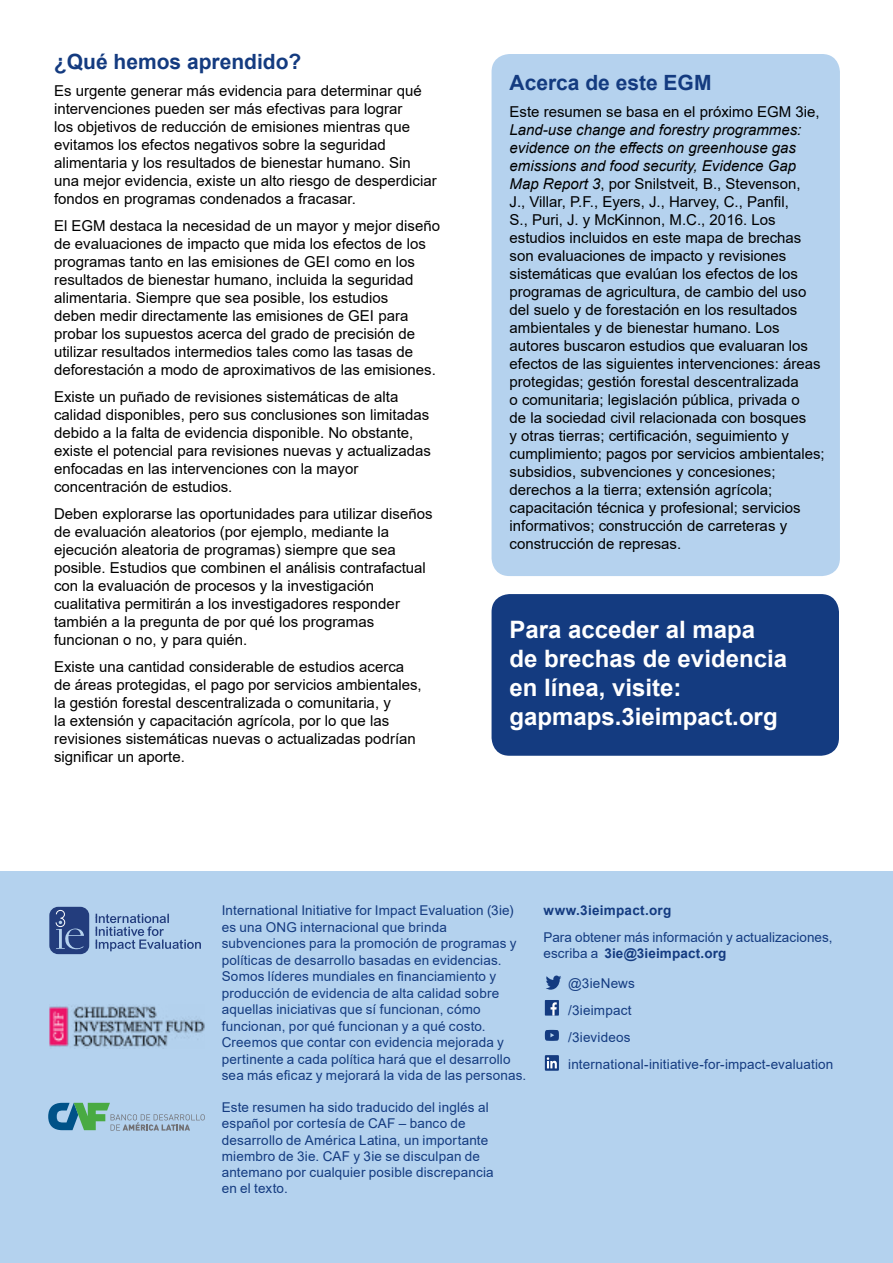
<style>
.page{position:relative;width:893px;height:1263px;background:#fff}
.page>*{position:absolute;margin:0;border:0;box-sizing:border-box;transform-origin:0 0}
.t1{font:700 24px/28.8px "Arial";color:#fff}
.t2{font:700 21px "Arial";color:#143b80}
.t3{font:15px/18px "Arial";color:#000}
.t4{font:13.5px/16.5px "Arial";letter-spacing:.01em;color:#143b80}
.t5{font:700 13.5px "Arial";letter-spacing:.02em;color:#143b80}
.s1{font-style:italic}
.s2{font-weight:700}
</style>
<div class="page">
<div style="left:0;top:872px;width:893px;height:391px;background:#b4d2ee"></div>
<div style="left:49px;top:907px;width:40px;height:47px;background:#233d7d;border-radius:9px"></div>
<svg style="left:56px;top:910px;width:28px;height:39px"></svg>
<svg style="left:96px;top:914px;width:105px;height:37px"></svg>
<svg style="left:48px;top:1103px;width:157px;height:27px"></svg>
<svg style="left:545px;top:1030px;width:14px;height:11px"></svg>
<div style="left:545px;top:1000px;width:14px;height:15px;background:#143b80"></div>
<svg style="left:551px;top:1002px;width:6px;height:13px"></svg>
<svg style="left:546px;top:975px;width:15px;height:15px"></svg>
<svg style="left:545px;top:1055px;width:14px;height:16px"></svg>
<svg style="left:547px;top:1057px;width:10px;height:11px"></svg>
<div style="left:492px;top:594px;width:347px;height:162px;background:#143b80;border-radius:18px"></div>
<div style="left:492px;top:54px;width:348px;height:522px;background:#b5d2ee;border-radius:18px"></div>
<img style="left:49px;top:1006px;width:156px;height:42px">
<h2 class="t2" style="left:54px;top:47px;width:249px">¿Qué hemos aprendido?</h2>
<p class="t3" style="left:54px;top:82px;width:384px">Es urgente generar más evidencia para determinar qué intervenciones pueden ser más efectivas para lograr<br>los objetivos de reducción de emisiones mientras que evitamos los efectos negativos sobre la seguridad alimentaria y los resultados de bienestar humano. Sin una mejor evidencia, existe un alto riesgo de desperdiciar fondos en programas condenados a fracasar.</p>
<p class="t3" style="left:54px;top:217px;width:387px">El EGM destaca la necesidad de un mayor y mejor diseño de evaluaciones de impacto que mida los efectos de los programas tanto en las emisiones de GEI como en los resultados de bienestar humano, incluida la seguridad alimentaria. Siempre que sea posible, los estudios<br>deben medir directamente las emisiones de GEI para probar los supuestos acerca del grado de precisión de utilizar resultados intermedios tales como las tasas de deforestación a modo de aproximativos de las emisiones.</p>
<p class="t3" style="left:54px;top:388px;width:378px">Existe un puñado de revisiones sistemáticas de alta calidad disponibles, pero sus conclusiones son limitadas debido a la falta de evidencia disponible. No obstante, existe el potencial para revisiones nuevas y actualizadas enfocadas en las intervenciones con la mayor concentración de estudios.</p>
<p class="t3" style="left:54px;top:505px;width:380px">Deben explorarse las oportunidades para utilizar diseños de evaluación aleatorios (por ejemplo, mediante la ejecución aleatoria de programas) siempre que sea posible. Estudios que combinen el análisis contrafactual con la evaluación de procesos y la investigación cualitativa permitirán a los investigadores responder también a la pregunta de por qué los programas funcionan o no, y para quién.</p>
<p class="t3" style="left:54px;top:658px;width:369px">Existe una cantidad considerable de estudios acerca de áreas protegidas, el pago por servicios ambientales, la gestión forestal descentralizada o comunitaria, y<br>la extensión y capacitación agrícola, por lo que las revisiones sistemáticas nuevas o actualizadas podrían significar un aporte.</p>
<h2 class="t2" style="left:510px;top:68px;width:203px">Acerca de este EGM</h2>
<p class="t3" style="left:510px;top:103px;width:312px">Este resumen se basa en el próximo EGM 3ie,</p>
<p class="t3" style="left:510px;top:121px;width:317px"><span class="s1">Land-use change and forestry programmes: evidence on the effects on greenhouse gas emissions and food security, Evidence Gap Map Report 3</span>, por Snilstveit, B., Stevenson,<br>J., Villar, P.F., Eyers, J., Harvey, C., Panfil,<br>S., Puri, J. y McKinnon, M.C., 2016. Los estudios incluidos en este mapa de brechas son evaluaciones de impacto y revisiones sistemáticas que evalúan los efectos de los programas de agricultura, de cambio del uso del suelo y de forestación en los resultados ambientales y de bienestar humano. Los autores buscaron estudios que evaluaran los efectos de las siguientes intervenciones: áreas protegidas; gestión forestal descentralizada<br>o comunitaria; legislación pública, privada o<br>de la sociedad civil relacionada con bosques<br>y otras tierras; certificación, seguimiento y cumplimiento; pagos por servicios ambientales; subsidios, subvenciones y concesiones; derechos a la tierra; extensión agrícola; capacitación técnica y profesional; servicios informativos; construcción de carreteras y construcción de represas.</p>
<h1 class="t1" style="left:510px;top:616px;width:279px">Para acceder al mapa de brechas de evidencia en línea, visite: gapmaps.3ieimpact.org</h1>
<p class="t4" style="left:222px;top:902px;width:306px">International Initiative for Impact Evaluation (3ie) es una ONG internacional que brinda subvenciones para la promoción de programas y políticas de desarrollo basadas en evidencias.<br>Somos líderes mundiales en financiamiento y producción de evidencia de alta calidad sobre aquellas iniciativas que sí funcionan, cómo funcionan, por qué funcionan y a qué costo.<br>Creemos que contar con evidencia mejorada y pertinente a cada política hará que el desarrollo sea más eficaz y mejorará la vida de las personas.</p>
<p class="t4" style="left:222px;top:1099px;width:274px">Este resumen ha sido traducido del inglés al español por cortesía de CAF – banco de desarrollo de América Latina, un importante miembro de 3ie. CAF y 3ie se disculpan de antemano por cualquier posible discrepancia en el texto.</p>
<p class="t5" style="left:544px;top:901px;width:129px">www.3ieimpact.org</p>
<p class="t4" style="left:544px;top:929px;width:290px">Para obtener más información y actualizaciones, escriba a <span class="s2">3ie@3ieimpact.org</span></p>
<p class="t4" style="left:568px;top:969px;width:267px;line-height:27px">@3ieNews<br>/3ieimpact<br>/3ievideos international-initiative-for-impact-evaluation</p>
</div>
